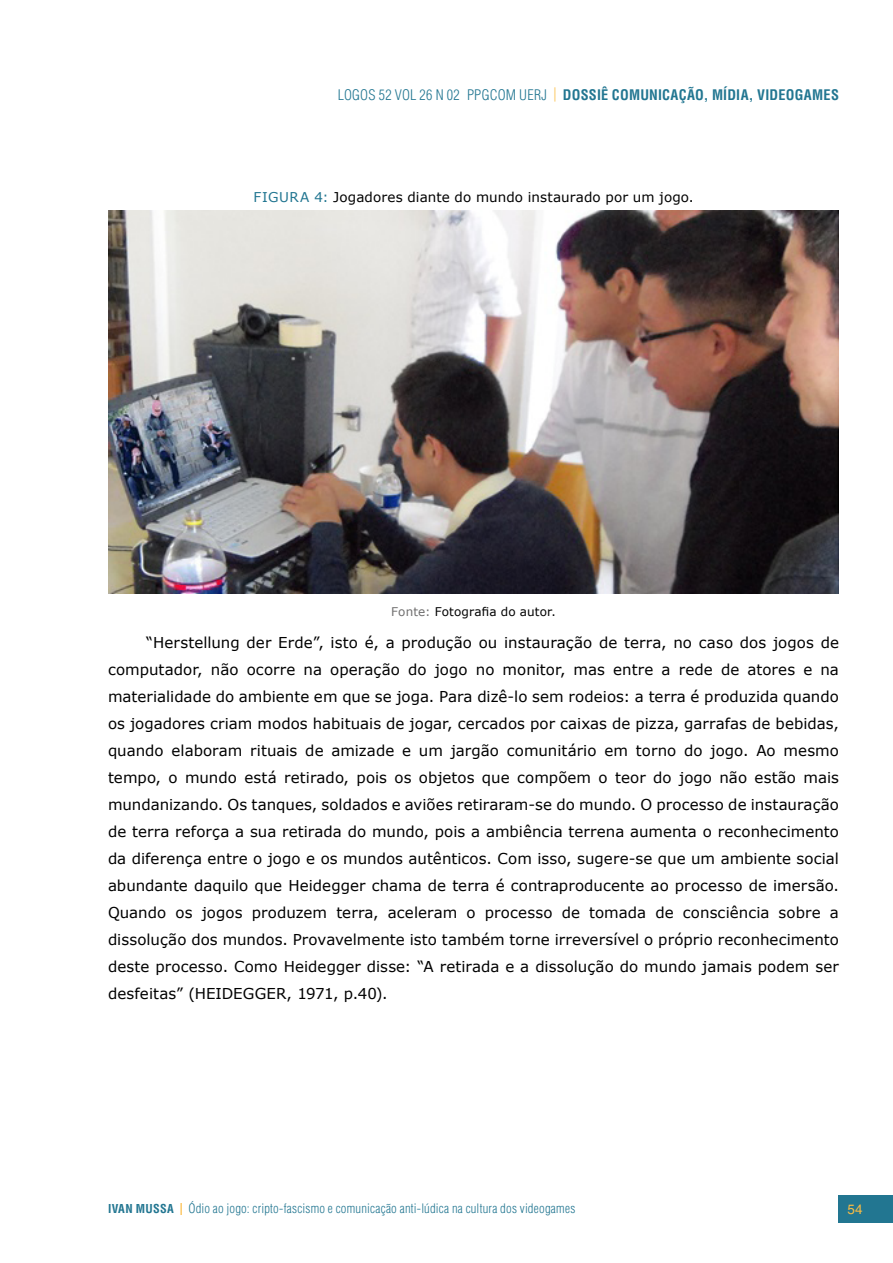
<style>
.page{position:relative;width:893px;height:1263px;background:#fff}
.page>*{position:absolute;margin:0;border:0;box-sizing:border-box;transform-origin:0 0}
.t1{font:15px/27px "Verdana";letter-spacing:.005em;color:#000;text-align:justify}
.t2{font:700 condensed 14.25px "Helvetica LT Std";letter-spacing:.015em;color:#227691}
.t3{font:13.5px "Verdana";letter-spacing:.01em;color:#000}
.t4{font:13.5px "Helvetica LT Std";color:#fbbc43}
.t5{font:300 condensed 12.75px "Helvetica LT Std";letter-spacing:.015em;color:#227691}
.t6{font:12px "Verdana";letter-spacing:.01em;color:#000}
.s1{font-weight:300}
.s2{font-weight:300;color:#fbbc43}
.s3{color:#227691}
.s4{color:#706f6f}
.s5{font-weight:700;font-size:12px}
.s6{font-weight:700;font-size:12px;color:#fbbc43}
</style>
<div class="page">
<div style="left:839px;top:1195px;width:54px;height:28px;background:#227691"></div>
<img style="left:108px;top:211px;width:731px;height:383px">
<p class="t2" style="left:338px;top:86px;width:503px"><span class="s1">LOGOS 52 VOL 26 N 02 PPGCOM UERJ</span> <span class="s2">|</span> DOSSIÊ COMUNICAÇÃO, MÍDIA, VIDEOGAMES</p>
<p class="t3" style="left:253px;top:188px;width:442px"><span class="s3">FIGURA 4:</span> Jogadores diante do mundo instaurado por um jogo.</p>
<p class="t6" style="left:391px;top:603px;width:166px"><span class="s4">Fonte:</span> Fotografia do autor.</p>
<p class="t1" style="left:108px;top:629px;width:732px;text-indent:38px">“Herstellung der Erde”, isto é, a produção ou instauração de terra, no caso dos jogos de computador, não ocorre na operação do jogo no monitor, mas entre a rede de atores e na materialidade do ambiente em que se joga. Para dizê-lo sem rodeios: a terra é produzida quando os jogadores criam modos habituais de jogar, cercados por caixas de pizza, garrafas de bebidas, quando elaboram rituais de amizade e um jargão comunitário em torno do jogo. Ao mesmo tempo, o mundo está retirado, pois os objetos que compõem o teor do jogo não estão mais mundanizando. Os tanques, soldados e aviões retiraram-se do mundo. O processo de instauração de terra reforça a sua retirada do mundo, pois a ambiência terrena aumenta o reconhecimento da diferença entre o jogo e os mundos autênticos. Com isso, sugere-se que um ambiente social abundante daquilo que Heidegger chama de terra é contraproducente ao processo de imersão.<br>Quando os jogos produzem terra, aceleram o processo de tomada de consciência sobre a dissolução dos mundos. Provavelmente isto também torne irreversível o próprio reconhecimento deste processo. Como Heidegger disse: “A retirada e a dissolução do mundo jamais podem ser desfeitas” (HEIDEGGER, 1971, p.40).</p>
<p class="t5" style="left:108px;top:1201px;width:469px"><span class="s5">IVAN MUSSA</span> <span class="s6">|</span> Ódio ao jogo: cripto-fascismo e comunicação anti-lúdica na cultura dos videogames</p>
<p class="t4" style="left:847px;top:1201px;width:17px">54</p>
</div>
